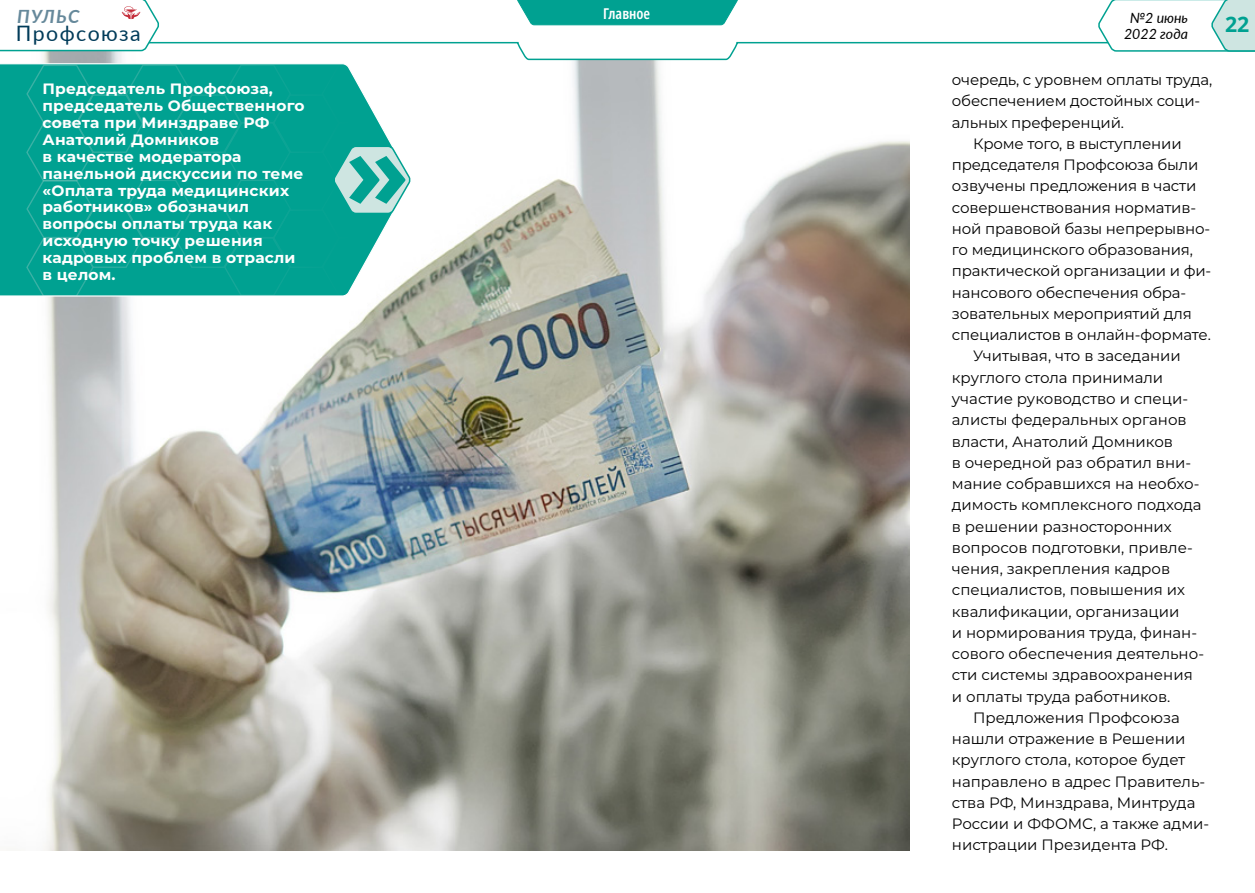
<style>
.page{position:relative;width:1255px;height:893px;background:#fff}
.page>*{position:absolute;margin:0;border:0;box-sizing:border-box;transform-origin:0 0}
.t1{font:21.3px "Lato";letter-spacing:.07em;color:#003b59}
.t2{font:700 21.3px "Noto Sans";color:#00a191}
.t3{font:italic 700 18.3px "Lato";letter-spacing:.07em;color:#66899b}
._0_0_body{font:15px/21.3px "Montserrat";letter-spacing:-.005em;color:#000}
._4_0_dop_element{font:700 15px/16.8px "Montserrat";letter-spacing:.01em;color:#fff}
.t4{font:600 extra-condensed 15px "Noto Sans";color:#fff}
.t5{font:italic 14.1px/15.3px "Lato";color:#000;text-align:center}
</style>
<div class="page">
<img style="left:43px;top:61px;width:866px;height:789px">
<svg style="left:0;top:63px;width:412px;height:234px;background:#1fab9d"></svg>
<svg style="left:25px;top:64px;width:387px;height:232px;background:#1dab9d"></svg>
<svg style="left:43px;top:41px;width:1053px;height:20px"></svg>
<svg style="left:517px;top:0;width:221px;height:26px;background:#17a99b"></svg>
<svg style="left:1096px;top:0;width:158px;height:52px"></svg>
<svg style="left:0;top:0;width:161px;height:52px"></svg>
<p class="t3" style="left:17px;top:3px;width:64px">ПУЛЬС</p>
<h1 class="t1" style="left:16px;top:18px;width:126px">Профсоюза</h1>
<p class="_4_0_dop_element" style="left:43px;top:80px;width:264px">Председатель Профсоюза, председатель Общественного совета при Минздраве РФ<br>Анатолий Домников<br>в качестве модератора панельной дискуссии по теме «Оплата труда медицинских работников» обозначил вопросы оплаты труда как исходную точку решения кадровых проблем в отрасли в целом.</p>
<p class="t4" style="left:603px;top:3px;width:49px">Главное</p>
<p class="t5" style="left:1123px;top:10px;width:65px">№2 июнь<br>2022 года</p>
<h1 class="t2" style="left:1225px;top:9px;width:26px">22</h1>
<p class="_0_0_body" style="left:951px;top:69px;width:262px">очередь, с уровнем оплаты труда, обеспечением достойных соци&shy;альных преференций.</p>
<p class="_0_0_body" style="left:951px;top:132px;width:261px;text-indent:21px">Кроме того, в выступлении председателя Профсоюза были озвучены предложения в части совершенствования норматив&shy;ной правовой базы непрерывно&shy;го медицинского образования, практической организации и фи&shy;нансового обеспечения обра&shy;зовательных мероприятий для специалистов в онлайн--формате.</p>
<p class="_0_0_body" style="left:951px;top:345px;width:254px;text-indent:21px">Учитывая, что в заседании круглого стола принимали участие руководство и специ&shy;алисты федеральных органов власти, Анатолий Домников<br>в очередной раз обратил вни&shy;мание собравшихся на необхо&shy;димость комплексного подхода в решении разносторонних вопросов подготовки, привле&shy;чения, закрепления кадров специалистов, повышения их квалификации, организации<br>и нормирования труда, финан&shy;сового обеспечения деятельно&shy;сти системы здравоохранения и оплаты труда работников.</p>
<p class="_0_0_body" style="left:951px;top:706px;width:259px;text-indent:21px">Предложения Профсоюза нашли отражение в Решении круглого стола, которое будет направлено в адрес Правитель&shy;ства РФ, Минздрава, Минтруда<br>России и ФФОМС, а также адми&shy;нистрации Президента РФ.</p>
</div>
